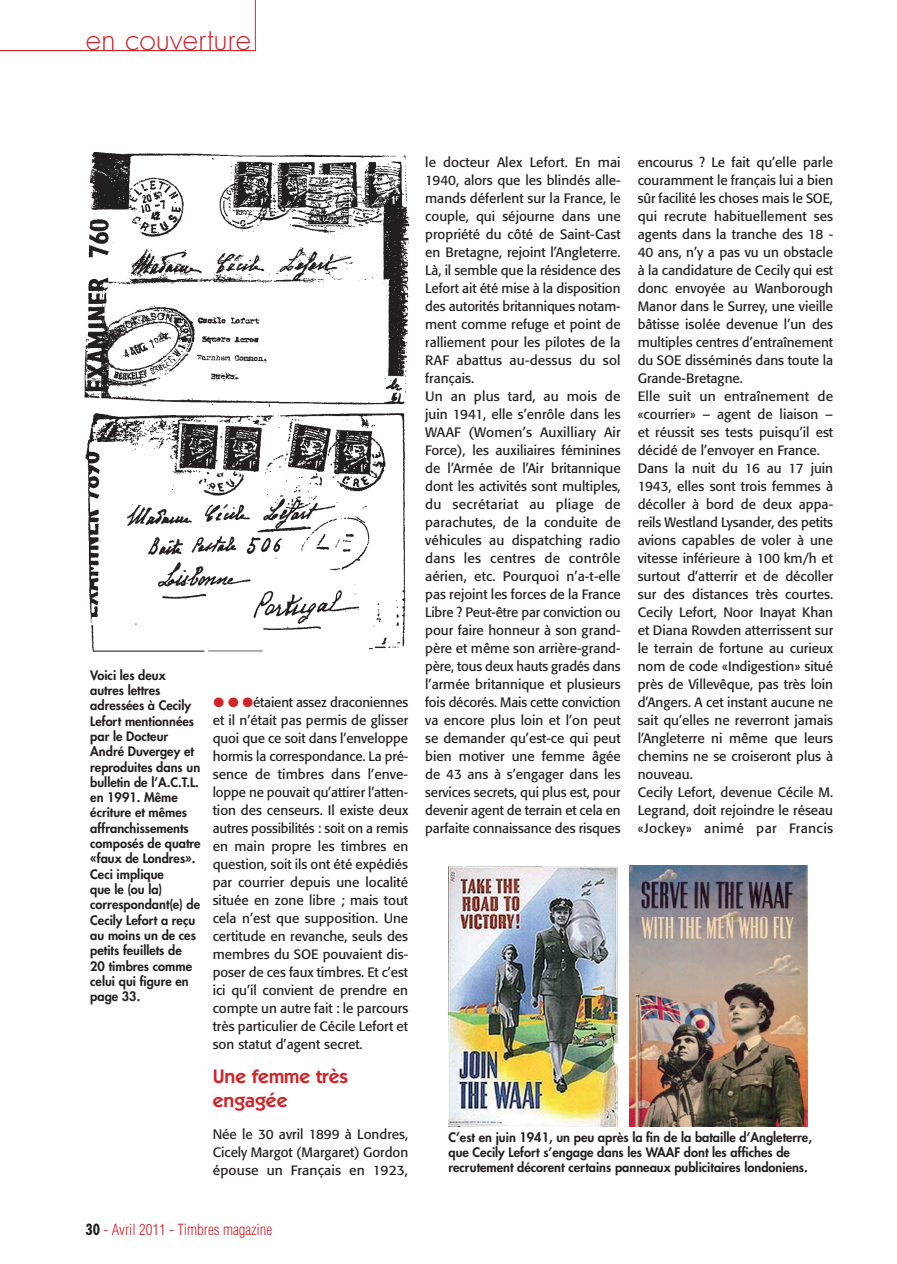
<style>
.page{position:relative;width:897px;height:1264px;background:#fff}
.page>*{position:absolute;margin:0;border:0;box-sizing:border-box;transform-origin:0 0}
.t1{font:300 30px "Futura Std";color:#d1232a}
.t2{font:600 19.5px/23.4px "ITC Kabel Std";color:#d1232a}
.t3{font:300 condensed 15px "Helvetica LT Std";color:#d1232a}
.t4{font:13.5px/18px "Formata";color:#231f20;text-align:justify}
.t5{font:800 12.75px/15.3px "Futura Std";color:#231f20}
.s1{color:#d1232a}
.s2{font-family:"Futura Std";font-weight:700;color:#231f20}
</style>
<div class="page">
<svg style="left:251px;top:0;width:4px;height:51px"></svg>
<hr style="left:0;top:50px;width:251px;height:1px;background:#d1232a">
<img style="left:84px;top:152px;width:326px;height:254px">
<img style="left:85px;top:406px;width:321px;height:246px">
<img style="left:448px;top:866px;width:170px;height:260px">
<img style="left:629px;top:865px;width:178px;height:261px">
<h1 class="t1" style="left:86px;top:21px;width:167px">en couverture</h1>
<p class="t5" style="left:90px;top:667px;width:112px">Voici les deux autres lettres adressées à Cecily<br>Lefort mentionnées par le Docteur<br>André Duvergey et reproduites dans un bulletin de l’A.C.T.L. en 1991. Même écriture et mêmes affranchissements composés de quatre «faux de Londres».<br>Ceci implique<br>que le (ou la) correspondant(e) de<br>Cecily Lefort a reçu au moins un de ces petits feuillets de<br>20 timbres comme celui qui figure en page 33.</p>
<p class="t4" style="left:213px;top:693px;width:197px"><span class="s1">●</span> <span class="s1">●</span> <span class="s1">●</span>étaient assez draconiennes et il n’était pas permis de glisser quoi que ce soit dans l’enveloppe hormis la correspondance. La pré&shy;sence de timbres dans l’enve&shy;loppe ne pouvait qu’attirer l’atten&shy;tion des censeurs. Il existe deux autres possibilités : soit on a remis en main propre les timbres en question, soit ils ont été expédiés par courrier depuis une localité située en zone libre ; mais tout cela n’est que supposition. Une certitude en revanche, seuls des membres du SOE pouvaient dis&shy;poser de ces faux timbres. Et c’est ici qu’il convient de prendre en compte un autre fait : le parcours très particulier de Cécile Lefort et son statut d’agent secret.</p>
<h2 class="t2" style="left:213px;top:1065px;width:137px">Une femme très engagée</h2>
<p class="t4" style="left:213px;top:1125px;width:197px">Née le 30 avril 1899 à Londres, Cicely Margot (Margaret) Gordon épouse un Français en 1923,</p>
<p class="t4" style="left:425px;top:153px;width:197px;text-align:left">le docteur Alex Lefort. En mai<br>1940, alors que les blindés alle&shy;mands déferlent sur la France, le couple, qui séjourne dans une propriété du côté de Saint-Cast en Bretagne, rejoint l’Angleterre.<br>Là, il semble que la résidence des<br>Lefort ait été mise à la disposition des autorités britanniques notam&shy;ment comme refuge et point de ralliement pour les pilotes de la<br>RAF abattus au-dessus du sol français.<br>Un an plus tard, au mois de juin 1941, elle s’enrôle dans les<br>WAAF (Women’s Auxilliary Air<br>Force), les auxiliaires féminines de l’Armée de l’Air britannique dont les activités sont multiples, du secrétariat au pliage de parachutes, de la conduite de véhicules au dispatching radio dans les centres de contrôle aérien, etc. Pourquoi n’a-t-elle pas rejoint les forces de la France<br>Libre ? Peut-être par conviction ou pour faire honneur à son grand&shy;père et même son arrière-grand&shy;père, tous deux hauts gradés dans l’armée britannique et plusieurs fois décorés. Mais cette conviction va encore plus loin et l’on peut se demander qu’est-ce qui peut bien motiver une femme âgée de 43 ans à s’engager dans les services secrets, qui plus est, pour devenir agent de terrain et cela en parfaite connaissance des risques</p>
<p class="t4" style="left:637px;top:153px;width:197px;text-align:left">encourus ? Le fait qu’elle parle couramment le français lui a bien sûr facilité les choses mais le SOE, qui recrute habituellement ses agents dans la tranche des 18 -<br>40 ans, n’y a pas vu un obstacle à la candidature de Cecily qui est donc envoyée au Wanborough<br>Manor dans le Surrey, une vieille bâtisse isolée devenue l’un des multiples centres d’entraînement du SOE disséminés dans toute la<br>Grande-Bretagne.<br>Elle suit un entraînement de «courrier» – agent de liaison – et réussit ses tests puisqu’il est décidé de l’envoyer en France.<br>Dans la nuit du 16 au 17 juin<br>1943, elles sont trois femmes à décoller à bord de deux appa&shy;reils Westland Lysander, des petits avions capables de voler à une vitesse inférieure à 100 km/h et surtout d’atterrir et de décoller sur des distances très courtes.<br>Cecily Lefort, Noor Inayat Khan et Diana Rowden atterrissent sur le terrain de fortune au curieux nom de code «Indigestion» situé près de Villevêque, pas très loin d’Angers. A cet instant aucune ne sait qu’elles ne reverront jamais l’Angleterre ni même que leurs chemins ne se croiseront plus à nouveau.<br>Cecily Lefort, devenue Cécile M.<br>Legrand, doit rejoindre le réseau «Jockey» animé par Francis</p>
<p class="t5" style="left:448px;top:1129px;width:365px">C’est en juin 1941, un peu après la fin de la bataille d’Angleterre, que Cecily Lefort s’engage dans les WAAF dont les affiches de recrutement décorent certains panneaux publicitaires londoniens.</p>
<p class="t3" style="left:86px;top:1219px;width:188px"><span class="s2">30</span> - Avril 2011 - Timbres magazine</p>
</div>
